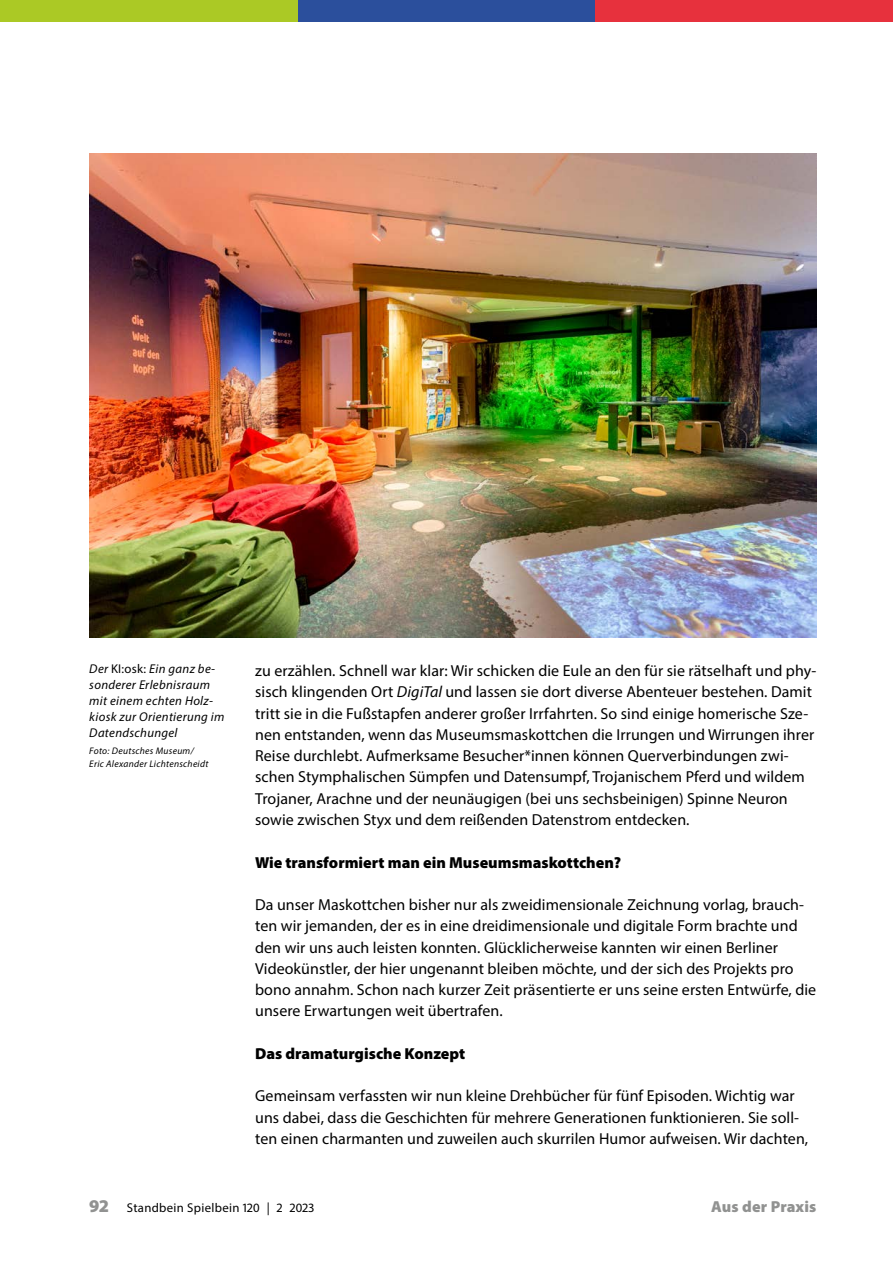
<style>
.page{position:relative;width:893px;height:1263px;background:#fff}
.page>*{position:absolute;margin:0;border:0;box-sizing:border-box;transform-origin:0 0}
.text_einzug_ohne{font:15.9px/21.3px "Myriad Pro";letter-spacing:.005em;color:#000}
.text_subhead{font:900 15.9px "Myriad Pro";color:#000}
.t1{font:900 15.9px "Myriad Pro";letter-spacing:.01em;color:#919291}
.text_bu{font:italic 12.75px/15.9px "Myriad Pro";letter-spacing:.025em;color:#000}
.t2{font:12.75px "Myriad Pro";letter-spacing:.025em;color:#000}
.text_bu_quelle{font:italic 9.6px/12.8px "Myriad Pro";letter-spacing:.03em;color:#000}
.s1{font-style:normal}
.s2{font-style:italic}
.s3{font-weight:900;font-size:18px;color:#919291}
</style>
<div class="page">
<div style="left:0;top:0;width:298px;height:21px;background:#abc925"></div>
<div style="left:298px;top:0;width:297px;height:21px;background:#2b4f9c"></div>
<div style="left:595px;top:0;width:298px;height:21px;background:#e7313d"></div>
<img style="left:89px;top:153px;width:727px;height:485px">
<p class="text_bu" style="left:89px;top:660px;width:137px">Der <span class="s1">KI:osk:</span> Ein ganz be&shy;sonderer Erlebnisraum mit einem echten Holz&shy;kiosk zur Orientierung im<br>Datendschungel</p>
<p class="text_bu_quelle" style="left:89px;top:744px;width:121px">Foto: Deutsches Museum/<br>Eric Alexander Lichtenscheidt</p>
<p class="text_einzug_ohne" style="left:255px;top:660px;width:563px">zu erzählen. Schnell war klar: Wir schicken die Eule an den für sie rätselhaft und phy&shy;sisch klingenden Ort <span class="s2">DigiTal</span> und lassen sie dort diverse Abenteuer bestehen. Damit tritt sie in die Fußstapfen anderer großer Irrfahrten. So sind einige homerische Sze&shy;nen entstanden, wenn das Museumsmaskottchen die Irrungen und Wirrungen ihrer Reise durchlebt. Aufmerksame Besucher*innen können Querverbindungen zwi&shy;schen Stymphalischen Sümpfen und Datensumpf, Trojanischem Pferd und wildem Trojaner, Arachne und der neunäugigen (bei uns sechsbeinigen) Spinne Neuron sowie zwischen Styx und dem reißenden Datenstrom entdecken.</p>
<h3 class="text_subhead" style="left:255px;top:851px;width:368px">Wie transformiert man ein Museumsmaskottchen?</h3>
<p class="text_einzug_ohne" style="left:255px;top:894px;width:563px">Da unser Maskottchen bisher nur als zweidimensionale Zeichnung vorlag, brauch&shy;ten wir jemanden, der es in eine dreidimensionale und digitale Form brachte und den wir uns auch leisten konnten. Glücklicherweise kannten wir einen Berliner Videokünstler, der hier ungenannt bleiben möchte, und der sich des Projekts pro bono annahm. Schon nach kurzer Zeit präsentierte er uns seine ersten Entwürfe, die unsere Erwartungen weit übertrafen.</p>
<h3 class="text_subhead" style="left:255px;top:1043px;width:212px">Das dramaturgische Konzept</h3>
<p class="text_einzug_ohne" style="left:255px;top:1085px;width:555px">Gemeinsam verfassten wir nun kleine Drehbücher für fünf Episoden. Wichtig war uns dabei, dass die Geschichten für mehrere Generationen funktionieren. Sie soll&shy;ten einen charmanten und zuweilen auch skurrilen Humor aufweisen. Wir dachten,</p>
<p class="t2" style="left:89px;top:1200px;width:225px"><span class="s3">92</span> Standbein Spielbein 120 | 2 2023</p>
<p class="t1" style="left:711px;top:1196px;width:107px">Aus der Praxis</p>
</div>
